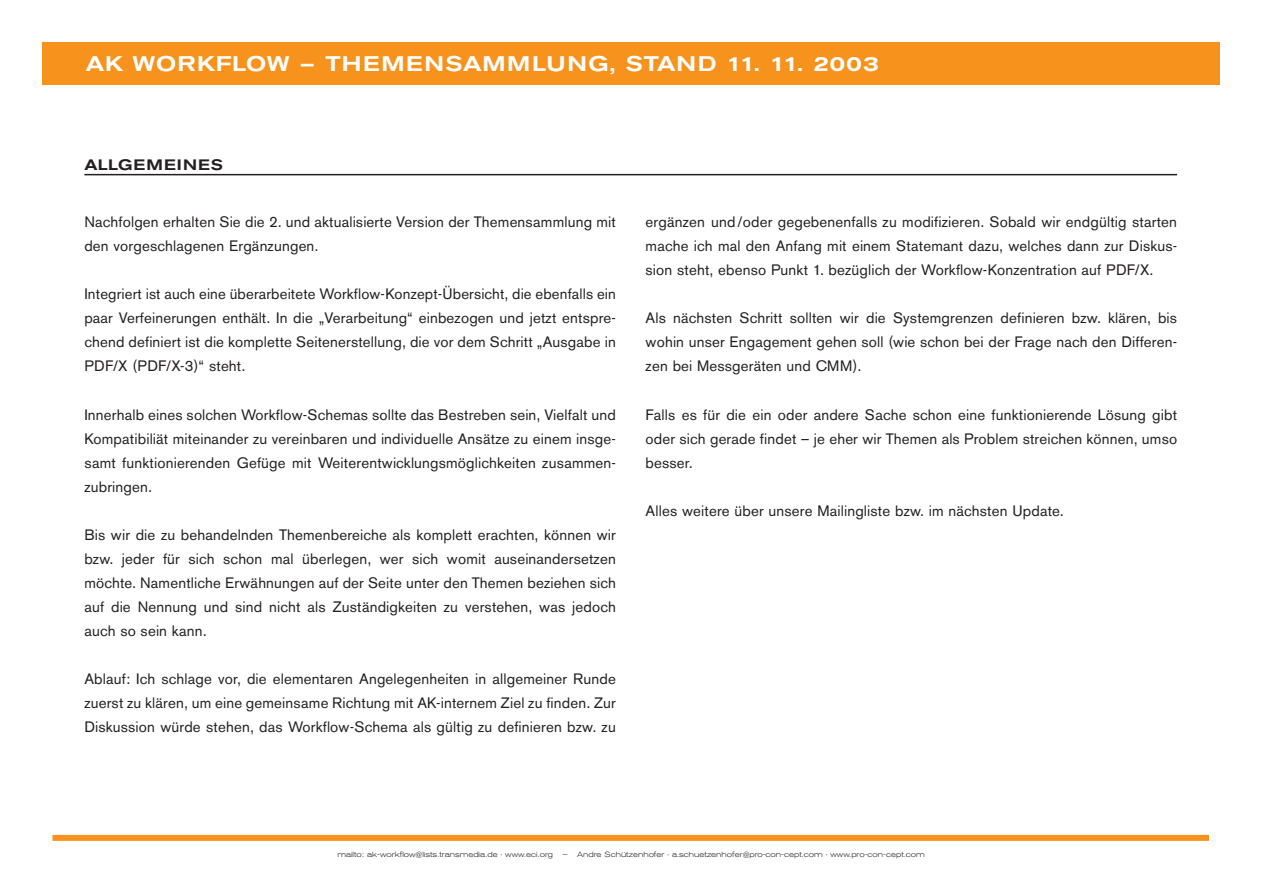
<style>
.page{position:relative;width:1263px;height:893px;background:#fff}
.page>*{position:absolute;margin:0;border:0;box-sizing:border-box;transform-origin:0 0}
.t1{font:500 21px "Akzidenz Grot Ext BQ";letter-spacing:.045em;color:#fff}
.t2{font:15px/24px "Akzidenz Grotesk BQ";letter-spacing:.01em;color:#231f20;text-align:justify}
.t3{font:500 15px "Akzidenz Grot Ext BQ";letter-spacing:.07em;color:#231f20}
.t4{font:300 7.5px "Akzidenz Grot Ext BQ";color:#231f20}
</style>
<div class="page">
<div style="left:42px;top:42px;width:1178px;height:43px;background:#f7931d"></div>
<hr style="left:84px;top:174px;width:1093px;height:1px;background:#231f20">
<div style="left:52px;top:834px;width:1157px;height:6px;background:#f7931d"></div>
<h1 class="t1" style="left:86px;top:56px;width:794px">AK WORKFLOW – THEMENSAMMLUNG, STAND 11. 11. 2003</h1>
<p class="t3" style="left:84px;top:159px;width:140px">ALLGEMEINES</p>
<p class="t2" style="left:84px;top:212px;width:533px">Nachfolgen erhalten Sie die 2. und aktualisierte Version der Themensammlung mit den vorgeschlagenen Ergänzungen.</p>
<p class="t2" style="left:84px;top:284px;width:533px">Integriert ist auch eine überarbeitete Workflow-Konzept-Übersicht, die ebenfalls ein paar Verfeinerungen enthält. In die „Verarbeitung“ einbezogen und jetzt entspre&shy;chend definiert ist die komplette Seitenerstellung, die vor dem Schritt „Ausgabe in PDF/X (PDF/X-3)“ steht.</p>
<p class="t2" style="left:84px;top:404px;width:533px">Innerhalb eines solchen Workflow-Schemas sollte das Bestreben sein, Vielfalt und Kompatibiliät miteinander zu vereinbaren und individuelle Ansätze zu einem insge&shy;samt funktionierenden Gefüge mit Weiterentwicklungsmöglichkeiten zusammen&shy;zubringen.</p>
<p class="t2" style="left:84px;top:524px;width:533px">Bis wir die zu behandelnden Themenbereiche als komplett erachten, können wir bzw. jeder für sich schon mal überlegen, wer sich womit auseinandersetzen möchte. Namentliche Erwähnungen auf der Seite unter den Themen beziehen sich auf die Nennung und sind nicht als Zuständigkeiten zu verstehen, was jedoch auch so sein kann.</p>
<p class="t2" style="left:84px;top:668px;width:533px">Ablauf: Ich schlage vor, die elementaren Angelegenheiten in allgemeiner Runde zuerst zu klären, um eine gemeinsame Richtung mit AK-internem Ziel zu finden. Zur Diskussion würde stehen, das Workflow-Schema als gültig zu definieren bzw. zu</p>
<p class="t2" style="left:646px;top:212px;width:533px">ergänzen und/oder gegebenenfalls zu modifizieren. Sobald wir endgültig starten mache ich mal den Anfang mit einem Statemant dazu, welches dann zur Diskus&shy;sion steht, ebenso Punkt 1. bezüglich der Workflow-Konzentration auf PDF/X.</p>
<p class="t2" style="left:646px;top:308px;width:533px">Als nächsten Schritt sollten wir die Systemgrenzen definieren bzw. klären, bis wohin unser Engagement gehen soll (wie schon bei der Frage nach den Differen&shy;zen bei Messgeräten und CMM).</p>
<p class="t2" style="left:646px;top:404px;width:533px">Falls es für die ein oder andere Sache schon eine funktionierende Lösung gibt oder sich gerade findet – je eher wir Themen als Problem streichen können, umso besser.</p>
<p class="t2" style="left:646px;top:500px;width:420px">Alles weitere über unsere Mailingliste bzw. im nächsten Update.</p>
<p class="t4" style="left:337px;top:851px;width:589px">mailto: ak-workflow@lists.transmedia.de · www.eci.org – Andre Schützenhofer · a.schuetzenhofer@pro-con-cept.com · www.pro-con-cept.com</p>
</div>
